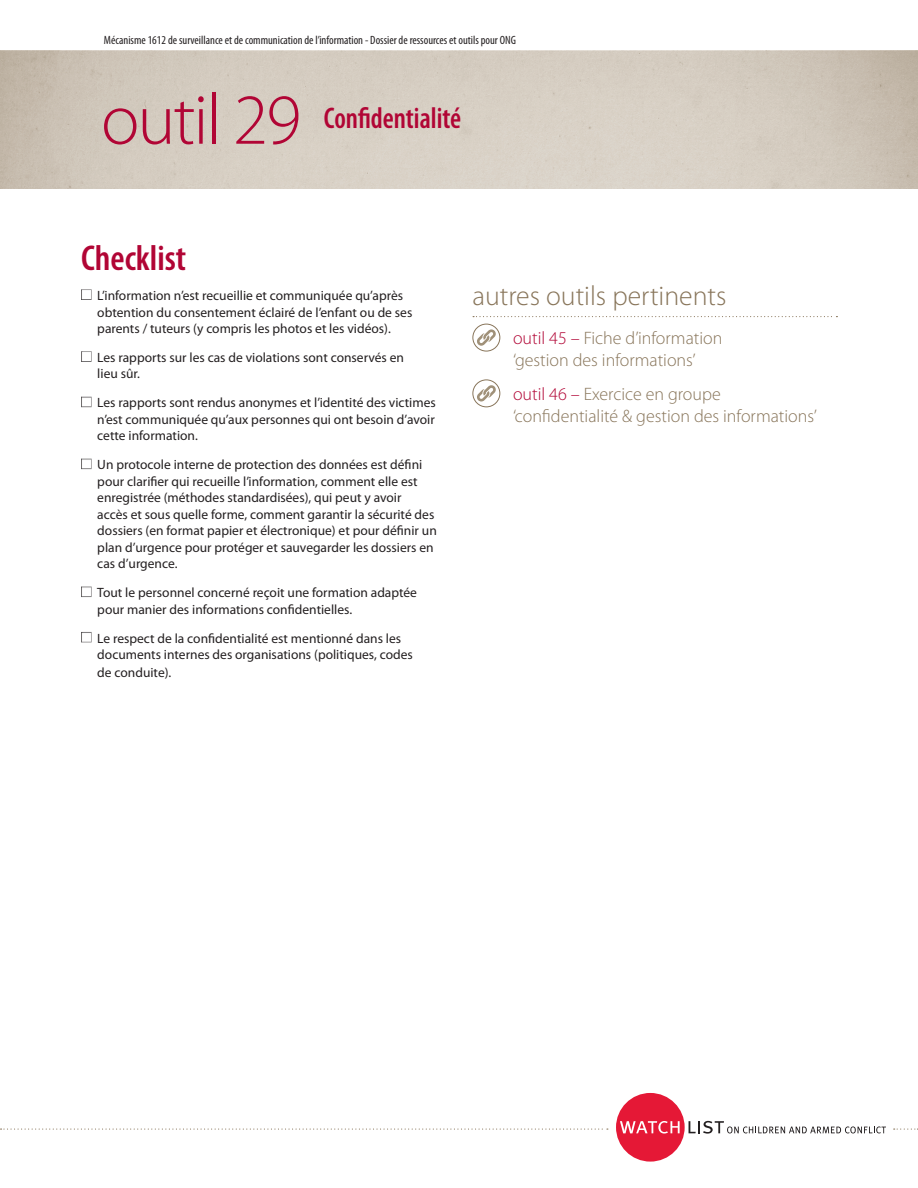
<style>
.page{position:relative;width:918px;height:1188px;background:#fff}
.page>*{position:absolute;margin:0;border:0;box-sizing:border-box;transform-origin:0 0}
.Chapter_Title-2032{font:300 72px "Myriad Pro";letter-spacing:-.03em;color:#b10535}
.Title-_Factsheet{font:600 condensed 36px "Myriad Pro";color:#b10535}
.Tool_title{font:600 condensed 30px "Myriad Pro";color:#b10535;scale:.93 1}
.related_tool_-_TITLE{font:300 27.75px "Myriad Pro";color:#88755a}
.related_Tools{font:300 18px/22.5px "Myriad Pro";color:#88755a}
.Body{font:13.5px/16.5px "Myriad Pro";color:#231f20}
.t1{font:condensed 12px "Myriad Pro";color:#231f20}
.s1{color:#b10535}
</style>
<div class="page">
<svg style="left:1px;top:1129px;width:607px;height:1px"></svg>
<div style="left:616px;top:1093px;width:69px;height:69px;background:#e51836;border-radius:50%"></div>
<svg style="left:620px;top:1121px;width:60px;height:13px"></svg>
<svg style="left:689px;top:1121px;width:197px;height:13px"></svg>
<svg style="left:894px;top:1129px;width:24px;height:1px"></svg>
<div style="left:80px;top:287px;width:14px;height:14px;background:#231f20;opacity:.2"></div>
<div style="left:80px;top:349px;width:14px;height:14px;background:#231f20;opacity:.2"></div>
<div style="left:80px;top:395px;width:14px;height:13px;background:#231f20;opacity:.2"></div>
<div style="left:80px;top:457px;width:14px;height:13px;background:#231f20;opacity:.2"></div>
<div style="left:80px;top:585px;width:14px;height:13px;background:#231f20;opacity:.2"></div>
<div style="left:80px;top:630px;width:14px;height:14px;background:#231f20;opacity:.2"></div>
<svg style="left:473px;top:316px;width:364px;height:1px"></svg>
<svg style="left:473px;top:324px;width:27px;height:27px"></svg>
<div style="left:472px;top:324px;width:28px;height:27px;border:1px solid #88755a;border-radius:50%"></div>
<svg style="left:477px;top:329px;width:19px;height:17px"></svg>
<svg style="left:473px;top:380px;width:27px;height:27px"></svg>
<div style="left:472px;top:380px;width:28px;height:27px;border:1px solid #88755a;border-radius:50%"></div>
<svg style="left:477px;top:385px;width:19px;height:17px"></svg>
<p class="t1" style="left:104px;top:34px;width:414px">Mécanisme 1612 de surveillance et de communication de l’information - Dossier de ressources et outils pour ONG</p>
<p class="Chapter_Title-2032" style="left:101px;top:80px;width:202px">outil 29</p>
<p class="Tool_title" style="left:324px;top:102px;width:149px">Confidentialité</p>
<p class="Title-_Factsheet" style="left:81px;top:238px;width:107px">Checklist</p>
<p class="Body" style="left:97px;top:287px;width:317px">L’information n’est recueillie et communiquée qu’après obtention du consentement éclairé de l’enfant ou de ses parents / tuteurs (y compris les photos et les vidéos).</p>
<p class="Body" style="left:97px;top:349px;width:308px">Les rapports sur les cas de violations sont conservés en lieu sûr.</p>
<p class="Body" style="left:97px;top:394px;width:340px;text-align:justify">Les rapports sont rendus anonymes et l’identité des victimes n’est communiquée qu’aux personnes qui ont besoin d’avoir cette information.</p>
<p class="Body" style="left:97px;top:456px;width:341px">Un protocole interne de protection des données est défini pour clarifier qui recueille l’information, comment elle est enregistrée (méthodes standardisées), qui peut y avoir<br>accès et sous quelle forme, comment garantir la sécurité des dossiers (en format papier et électronique) et pour définir un plan d’urgence pour protéger et sauvegarder les dossiers en cas d’urgence.</p>
<p class="Body" style="left:97px;top:584px;width:321px">Tout le personnel concerné reçoit une formation adaptée pour manier des informations confidentielles.</p>
<p class="Body" style="left:97px;top:630px;width:317px">Le respect de la confidentialité est mentionné dans les documents internes des organisations (politiques, codes</p>
<p class="Body" style="left:97px;top:664px;width:76px">de conduite).</p>
<p class="related_tool_-_TITLE" style="left:472px;top:281px;width:256px">autres outils pertinents</p>
<p class="related_Tools" style="left:513px;top:327px;width:211px"><span class="s1">outil 45 –</span> Fiche d’information ‘gestion des informations’</p>
<p class="related_Tools" style="left:513px;top:383px;width:306px"><span class="s1">outil 46 –</span> Exercice en groupe ‘confidentialité &amp; gestion des informations’</p>
</div>
